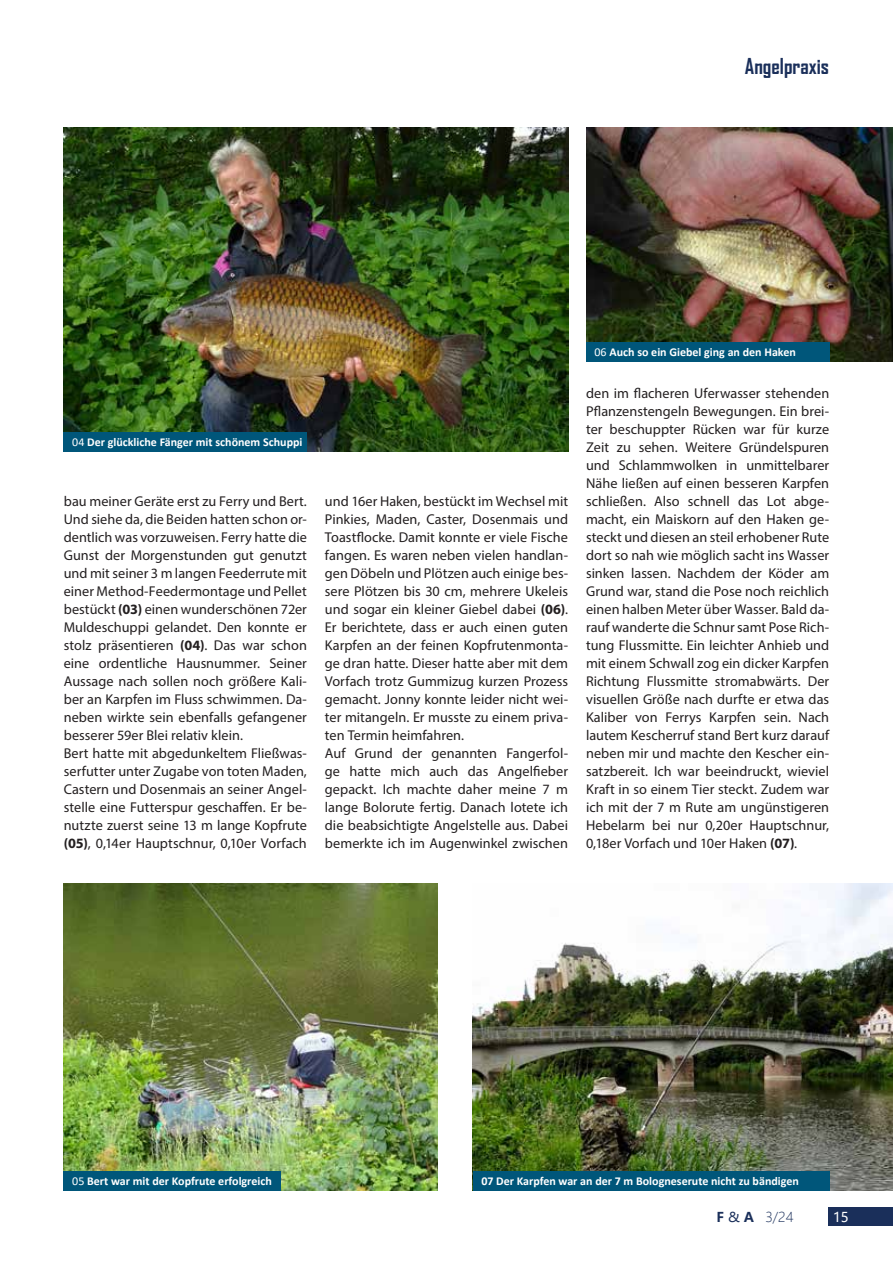
<style>
.page{position:relative;width:893px;height:1263px;background:#fff}
.page>*{position:absolute;margin:0;border:0;box-sizing:border-box;transform-origin:0 0}
.t1{font:700 21px "Agency FB";color:#1a2f5a}
.t2{font:14.25px/18px "Myriad Pro";letter-spacing:.005em;color:#231f20}
.t3{font:300 13.5px "Microsoft Ya Hei";color:#1a2f5a}
.t4{font:13.5px "Microsoft Ya Hei";color:#fff}
.t5{font:700 12px "Calibri";color:#fff}
.s1{font-weight:400}
.s2{font-weight:700}
</style>
<div class="page">
<div style="left:829px;top:1208px;width:64px;height:18px;background:#1a2f5a"></div>
<img style="left:64px;top:128px;width:504px;height:324px">
<img style="left:64px;top:884px;width:373px;height:307px">
<img style="left:586px;top:128px;width:307px;height:234px">
<img style="left:473px;top:884px;width:420px;height:307px">
<div style="left:64px;top:1171px;width:217px;height:20px;background:#00567a"></div>
<div style="left:473px;top:1171px;width:356px;height:20px;background:#00567a"></div>
<div style="left:64px;top:432px;width:243px;height:20px;background:#00567a"></div>
<div style="left:586px;top:342px;width:243px;height:20px;background:#00567a"></div>
<h1 class="t1" style="left:745px;top:53px;width:86px">Angelpraxis</h1>
<p class="t5" style="left:72px;top:434px;width:232px"><span class="s1">04</span> Der glückliche Fänger mit schönem Schuppi</p>
<p class="t2" style="left:64px;top:492px;width:245px">bau meiner Geräte erst zu Ferry und Bert.<br>Und siehe da, die Beiden hatten schon or&shy;dentlich was vorzuweisen. Ferry hatte die Gunst der Morgenstunden gut genutzt und mit seiner 3 m langen Feederrute mit einer Method-Feedermontage und Pellet bestückt <span class="s2">(03)</span> einen wunderschönen 72er Muldeschuppi gelandet. Den konnte er stolz präsentieren <span class="s2">(04)</span>. Das war schon eine ordentliche Hausnummer. Seiner Aussage nach sollen noch größere Kali&shy;ber an Karpfen im Fluss schwimmen. Da&shy;neben wirkte sein ebenfalls gefangener besserer 59er Blei relativ klein.<br>Bert hatte mit abgedunkeltem Fließwas&shy;serfutter unter Zugabe von toten Maden, Castern und Dosenmais an seiner Angel&shy;stelle eine Futterspur geschaffen. Er be&shy;nutzte zuerst seine 13 m lange Kopfrute <span class="s2">(05)</span>, 0,14er Hauptschnur, 0,10er Vorfach</p>
<p class="t2" style="left:325px;top:492px;width:245px">und 16er Haken, bestückt im Wechsel mit Pinkies, Maden, Caster, Dosenmais und Toastflocke. Damit konnte er viele Fische fangen. Es waren neben vielen handlan&shy;gen Döbeln und Plötzen auch einige bes&shy;sere Plötzen bis 30 cm, mehrere Ukeleis und sogar ein kleiner Giebel dabei <span class="s2">(06)</span>.<br>Er berichtete, dass er auch einen guten Karpfen an der feinen Kopfrutenmonta&shy;ge dran hatte. Dieser hatte aber mit dem Vorfach trotz Gummizug kurzen Prozess gemacht. Jonny konnte leider nicht wei&shy;ter mitangeln. Er musste zu einem priva&shy;ten Termin heimfahren.<br>Auf Grund der genannten Fangerfol&shy;ge hatte mich auch das Angelfieber gepackt. Ich machte daher meine 7 m lange Bolorute fertig. Danach lotete ich die beabsichtigte Angelstelle aus. Dabei bemerkte ich im Augenwinkel zwischen</p>
<p class="t5" style="left:595px;top:344px;width:203px"><span class="s1">06</span> Auch so ein Giebel ging an den Haken</p>
<p class="t2" style="left:586px;top:383px;width:245px;text-align:justify">den im flacheren Uferwasser stehenden Pflanzenstengeln Bewegungen. Ein brei&shy;ter beschuppter Rücken war für kurze Zeit zu sehen. Weitere Gründelspuren und Schlammwolken in unmittelbarer Nähe ließen auf einen besseren Karpfen schließen. Also schnell das Lot abge&shy;macht, ein Maiskorn auf den Haken ge&shy;steckt und diesen an steil erhobener Rute dort so nah wie möglich sacht ins Wasser sinken lassen. Nachdem der Köder am Grund war, stand die Pose noch reichlich einen halben Meter über Wasser. Bald da&shy;rauf wanderte die Schnur samt Pose Rich&shy;tung Flussmitte. Ein leichter Anhieb und mit einem Schwall zog ein dicker Karpfen Richtung Flussmitte stromabwärts. Der visuellen Größe nach durfte er etwa das Kaliber von Ferrys Karpfen sein. Nach lautem Kescherruf stand Bert kurz darauf neben mir und machte den Kescher ein&shy;satzbereit. Ich war beeindruckt, wieviel Kraft in so einem Tier steckt. Zudem war ich mit der 7 m Rute am ungünstigeren Hebelarm bei nur 0,20er Hauptschnur, 0,18er Vorfach und 10er Haken <span class="s2">(07)</span>.</p>
<p class="t5" style="left:72px;top:1173px;width:201px"><span class="s1">05</span> Bert war mit der Kopfrute erfolgreich</p>
<p class="t5" style="left:481px;top:1173px;width:319px">07 Der Karpfen war an der 7 m Bologneserute nicht zu bändigen</p>
<p class="t3" style="left:717px;top:1208px;width:78px"><span class="s2">F</span> <span class="s1">&amp;</span> <span class="s2">A</span> 3/24</p>
<p class="t4" style="left:833px;top:1208px;width:17px">15</p>
</div>
